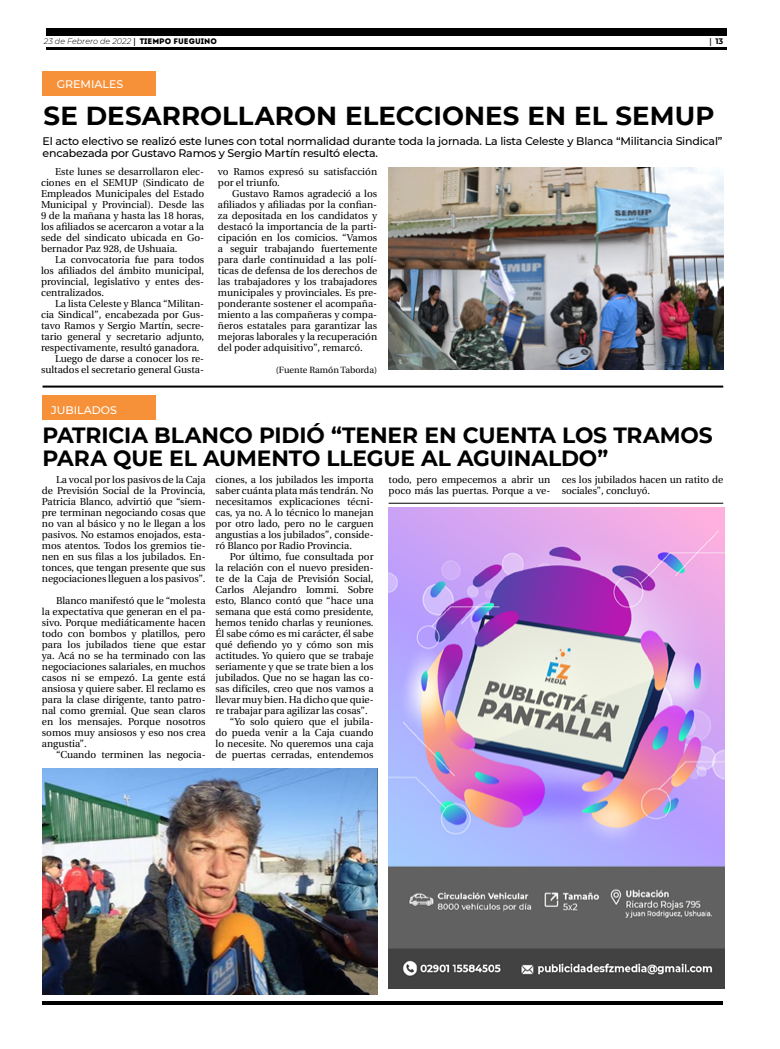
<style>
.page{position:relative;width:780px;height:1049px;background:#fff}
.page>*{position:absolute;margin:0;border:0;box-sizing:border-box;transform-origin:0 0}
.t1{font:700 26px "Montserrat";letter-spacing:.005em;color:#000}
.t2{font:700 22px/23px "Montserrat";letter-spacing:-.005em;color:#000}
.t3{font:500 11px/12px "Montserrat";letter-spacing:-.02em;color:#000}
.t4{font:500 11px "Montserrat";color:#fff}
.t5{font:10px/11px "Utopia";color:#000;text-align:justify}
.t6{font:9px "Utopia";color:#000}
.t7{font:italic 300 8px "Montserrat";color:#000}
.t8{font:700 8px "Montserrat";color:#000}
.s1{font-family:"Utopia";font-weight:700;font-style:normal}
.s2{font-family:"Intro";font-weight:400;font-style:normal}
.s3{font-family:"Utopia"}
</style>
<div class="page">
<hr style="left:46px;top:48px;width:680px;height:2px;background:#000">
<div style="left:46px;top:28px;width:680px;height:7px;background:#000"></div>
<hr style="left:43px;top:1001px;width:680px;height:4px;background:#000">
<img style="left:388px;top:507px;width:336px;height:481px">
<hr style="left:388px;top:503px;width:335px;height:1px;background:#000">
<hr style="left:43px;top:386px;width:680px;height:2px;background:#000">
<div style="left:43px;top:72px;width:113px;height:24px;background:#f79139"></div>
<img style="left:388px;top:167px;width:335px;height:203px">
<div style="left:43px;top:395px;width:113px;height:25px;background:#f79139"></div>
<img style="left:43px;top:768px;width:334px;height:227px">
<p class="t7" style="left:44px;top:36px;width:174px">23 de Febrero de 2022 <span class="s1">|</span> <span class="s2">TIEMPO FUEGUINO</span></p>
<p class="t8" style="left:709px;top:35px;width:15px"><span class="s3">|</span> 13</p>
<p class="t4" style="left:57px;top:76px;width:68px">GREMIALES</p>
<h1 class="t1" style="left:43px;top:97px;width:672px">SE DESARROLLARON ELECCIONES EN EL SEMUP</h1>
<p class="t3" style="left:43px;top:134px;width:681px">El acto electivo se realizó este lunes con total normalidad durante toda la jornada. La lista Celeste y Blanca “Militancia Sindical” encabezada por Gustavo Ramos y Sergio Martín resultó electa.</p>
<p class="t5" style="left:41px;top:166px;width:165px;text-indent:14px">Este lunes se desarrollaron elec&shy;ciones en el SEMUP (Sindicato de Empleados Municipales del Estado Municipal y Provincial). Desde las 9 de la mañana y hasta las 18 horas, los afiliados se acercaron a votar a la sede del sindicato ubicada en Go&shy;bernador Paz 928, de Ushuaia.</p>
<p class="t5" style="left:41px;top:254px;width:165px;text-indent:14px">La convocatoria fue para todos los afiliados del ámbito municipal, provincial, legislativo y entes des&shy;centralizados.</p>
<p class="t5" style="left:55px;top:298px;width:150px">La lista Celeste y Blanca “Militan-</p>
<p class="t5" style="left:41px;top:309px;width:165px">cia Sindical”, encabezada por Gus-</p>
<p class="t5" style="left:41px;top:320px;width:165px">tavo Ramos y Sergio Martín, secre-</p>
<p class="t5" style="left:41px;top:331px;width:164px">tario general y secretario adjunto,</p>
<p class="t5" style="left:41px;top:342px;width:160px">respectivamente, resultó ganadora.</p>
<p class="t5" style="left:55px;top:353px;width:150px">Luego de darse a conocer los re-</p>
<p class="t5" style="left:41px;top:364px;width:165px">sultados el secretario general Gusta-</p>
<p class="t5" style="left:218px;top:166px;width:161px">vo Ramos expresó su satisfacción por el triunfo.</p>
<p class="t5" style="left:218px;top:188px;width:161px;text-indent:14px">Gustavo Ramos agradeció a los afiliados y afiliadas por la confian&shy;za depositada en los candidatos y destacó la importancia de la parti&shy;cipación en los comicios. “Vamos a seguir trabajando fuertemente para darle continuidad a las polí&shy;ticas de defensa de los derechos de las trabajadores y los trabajadores municipales y provinciales. Es pre&shy;ponderante sostener el acompaña&shy;miento a las compañeras y compa&shy;ñeros estatales para garantizar las mejoras laborales y la recuperación del poder adquisitivo”, remarcó.</p>
<p class="t6" style="left:276px;top:365px;width:103px">(Fuente Ramón Taborda)</p>
<p class="t4" style="left:51px;top:402px;width:67px">JUBILADOS</p>
<h2 class="t2" style="left:43px;top:422px;width:671px">PATRICIA BLANCO PIDIÓ “TENER EN CUENTA LOS TRAMOS<br>PARA QUE EL AUMENTO LLEGUE AL AGUINALDO”</h2>
<p class="t5" style="left:42px;top:474px;width:165px;text-indent:14px">La vocal por los pasivos de la Caja de Previsión Social de la Provincia, Patricia Blanco, advirtió que “siem&shy;pre terminan negociando cosas que no van al básico y no le llegan a los pasivos. No estamos enojados, esta&shy;mos atentos. Todos los gremios tie&shy;nen en sus filas a los jubilados. En&shy;tonces, que tengan presente que sus negociaciones lleguen a los pasivos”.</p>
<p class="t5" style="left:42px;top:595px;width:165px;text-indent:14px">Blanco manifestó que le “molesta la expectativa que generan en el pa&shy;sivo. Porque mediáticamente hacen todo con bombos y platillos, pero para los jubilados tiene que estar ya. Acá no se ha terminado con las negociaciones salariales, en muchos casos ni se empezó. La gente está ansiosa y quiere saber. El reclamo es para la clase dirigente, tanto patro&shy;nal como gremial. Que sean claros en los mensajes. Porque nosotros somos muy ansiosos y eso nos crea angustia”.</p>
<p class="t5" style="left:56px;top:749px;width:151px">“Cuando terminen las negocia-</p>
<p class="t5" style="left:388px;top:474px;width:163px">todo, pero empecemos a abrir un poco más las puertas. Porque a ve-</p>
<p class="t5" style="left:561px;top:474px;width:163px">ces los jubilados hacen un ratito de sociales”, concluyó.</p>
<p class="t5" style="left:215px;top:474px;width:159px">ciones, a los jubilados les importa saber cuánta plata más tendrán. No necesitamos explicaciones técni&shy;cas, ya no. A lo técnico lo manejan por otro lado, pero no le carguen angustias a los jubilados”, conside&shy;ró Blanco por Radio Provincia.</p>
<p class="t5" style="left:230px;top:551px;width:145px">Por último, fue consultada por</p>
<p class="t5" style="left:215px;top:562px;width:159px">la relación con el nuevo presiden-</p>
<p class="t5" style="left:215px;top:573px;width:159px">te de la Caja de Previsión Social,</p>
<p class="t5" style="left:215px;top:584px;width:159px">Carlos Alejandro Iommi. Sobre</p>
<p class="t5" style="left:215px;top:595px;width:159px">esto, Blanco contó que “hace una</p>
<p class="t5" style="left:215px;top:606px;width:159px">semana que está como presidente,</p>
<p class="t5" style="left:215px;top:617px;width:159px">hemos tenido charlas y reuniones.</p>
<p class="t5" style="left:215px;top:628px;width:159px">Él sabe cómo es mi carácter, él sabe</p>
<p class="t5" style="left:215px;top:639px;width:159px">qué defiendo yo y cómo son mis</p>
<p class="t5" style="left:215px;top:650px;width:159px">actitudes. Yo quiero que se trabaje</p>
<p class="t5" style="left:215px;top:661px;width:159px">seriamente y que se trate bien a los</p>
<p class="t5" style="left:215px;top:672px;width:159px">jubilados. Que no se hagan las co-</p>
<p class="t5" style="left:215px;top:683px;width:159px">sas difíciles, creo que nos vamos a</p>
<p class="t5" style="left:215px;top:694px;width:159px">llevar muy bien. Ha dicho que quie-</p>
<p class="t5" style="left:215px;top:705px;width:154px">re trabajar para agilizar las cosas”.</p>
<p class="t5" style="left:230px;top:716px;width:145px">“Yo solo quiero que el jubila-</p>
<p class="t5" style="left:215px;top:727px;width:159px">do pueda venir a la Caja cuando</p>
<p class="t5" style="left:215px;top:738px;width:159px">lo necesite. No queremos una caja</p>
<p class="t5" style="left:215px;top:749px;width:159px">de puertas cerradas, entendemos</p>
</div>
